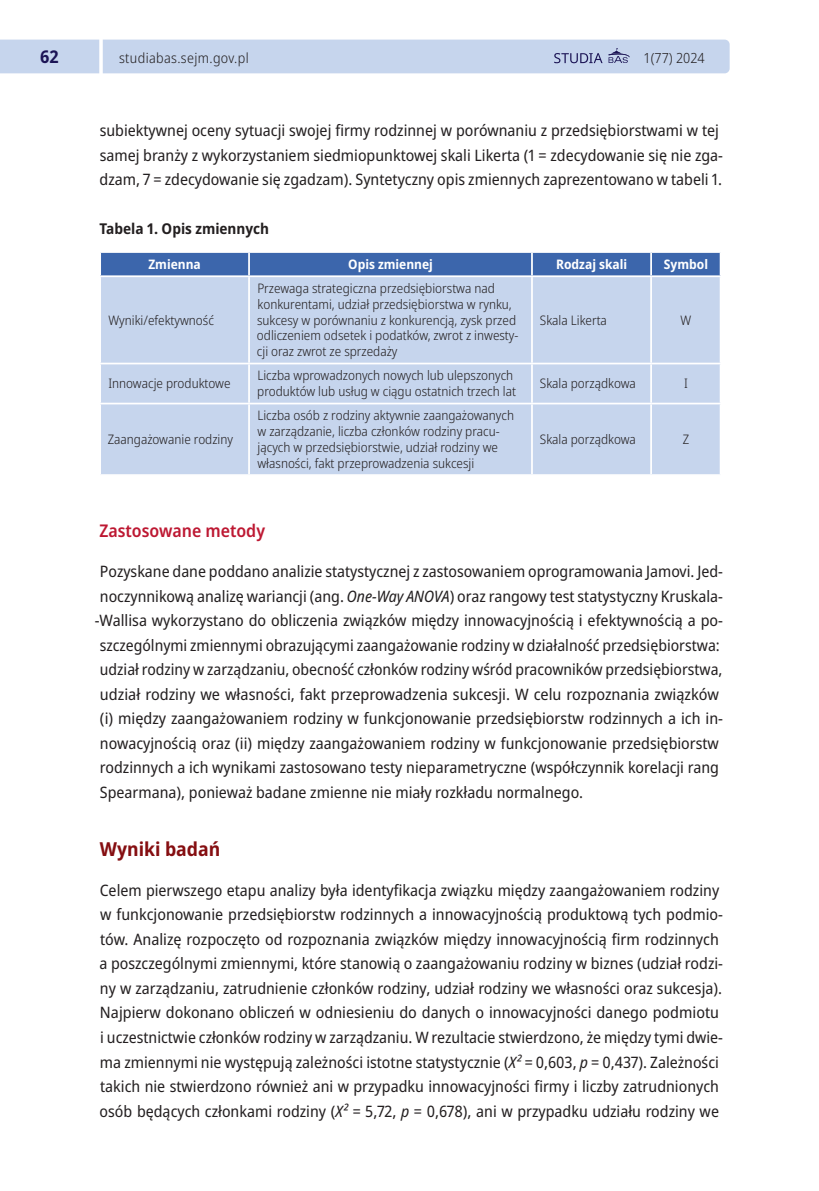
<style>
.page{position:relative;width:819px;height:1191px;background:#fff}
.page>*{position:absolute;margin:0;border:0;box-sizing:border-box;transform-origin:0 0}
.t1{font:700 semi-condensed 19.25px "Noto Sans";color:#850e11}
.t2{font:600 semi-condensed 17.5px "Noto Sans";color:#bd1832}
.t3{font:700 semi-condensed 17.5px "Noto Sans";color:#1b1455}
.t4{font:semi-condensed 15.75px/24.5px "Noto Sans";color:#231f20}
.t5{font:700 semi-condensed 14.88px "Noto Sans";color:#231f20}
.t6{font:300 semi-condensed 14px "Noto Sans";letter-spacing:.025em;color:#231f20}
.t7{font:300 semi-condensed 13.12px/15.8px "Noto Sans";color:#231f20}
.t8{font:700 semi-condensed 13.12px "Noto Sans";color:#fff}
.s1{font-style:italic}
</style>
<div class="page">
<div style="left:0;top:40px;width:729px;height:33px;background:#c6d5ed"></div>
<hr style="left:99px;top:0;width:4px;height:112px;background:#fff">
<div style="left:101px;top:253px;width:618px;height:22px;background:#3c66ac"></div>
<div style="left:101px;top:277px;width:618px;height:197px;background:#c6d5ed"></div>
<hr style="left:248px;top:253px;width:2px;height:22px;background:#fff">
<hr style="left:531px;top:253px;width:2px;height:22px;background:#fff">
<hr style="left:650px;top:253px;width:2px;height:22px;background:#fff">
<hr style="left:248px;top:277px;width:2px;height:86px;background:#fff">
<hr style="left:531px;top:277px;width:2px;height:86px;background:#fff">
<hr style="left:650px;top:277px;width:2px;height:86px;background:#fff">
<hr style="left:99px;top:363px;width:150px;height:1px;background:#fff">
<hr style="left:249px;top:363px;width:283px;height:1px;background:#fff">
<hr style="left:248px;top:364px;width:2px;height:39px;background:#fff">
<hr style="left:532px;top:363px;width:119px;height:1px;background:#fff">
<hr style="left:531px;top:364px;width:2px;height:39px;background:#fff">
<hr style="left:651px;top:363px;width:70px;height:1px;background:#fff">
<hr style="left:650px;top:364px;width:2px;height:39px;background:#fff">
<hr style="left:99px;top:403px;width:150px;height:1px;background:#fff">
<hr style="left:249px;top:403px;width:283px;height:1px;background:#fff">
<hr style="left:248px;top:404px;width:2px;height:70px;background:#fff">
<hr style="left:532px;top:403px;width:119px;height:1px;background:#fff">
<hr style="left:531px;top:404px;width:2px;height:70px;background:#fff">
<hr style="left:651px;top:403px;width:70px;height:1px;background:#fff">
<hr style="left:650px;top:404px;width:2px;height:70px;background:#fff">
<p class="t3" style="left:40px;top:44px;width:20px">62</p>
<p class="t6" style="left:119px;top:48px;width:131px">studiabas.sejm.gov.pl</p>
<p class="t6" style="left:643px;top:48px;width:63px">1(77) 2024</p>
<p class="t4" style="left:100px;top:119px;width:625px">subiektywnej oceny sytuacji swojej firmy rodzinnej w porównaniu z przedsiębiorstwami w tej samej branży z wykorzystaniem siedmiopunktowej skali Likerta (1 = zdecydowanie się nie zga&shy;dzam, 7 = zdecydowanie się zgadzam). Syntetyczny opis zmiennych zaprezentowano w tabeli 1.</p>
<p class="t5" style="left:99px;top:218px;width:171px">Tabela 1. Opis zmiennych</p>
<p class="t8" style="left:148px;top:255px;width:54px">Zmienna</p>
<p class="t8" style="left:348px;top:255px;width:86px">Opis zmiennej</p>
<p class="t8" style="left:556px;top:255px;width:72px">Rodzaj skali</p>
<p class="t8" style="left:663px;top:255px;width:46px">Symbol</p>
<p class="t7" style="left:108px;top:312px;width:107px">Wyniki/efektywność</p>
<p class="t7" style="left:257px;top:281px;width:263px">Przewaga strategiczna przedsiębiorstwa nad konkurentami, udział przedsiębiorstwa w rynku, sukcesy w porównaniu z konkurencją, zysk przed odliczeniem odsetek i podatków, zwrot z inwesty&shy;cji oraz zwrot ze sprzedaży</p>
<p class="t7" style="left:540px;top:312px;width:69px">Skala Likerta</p>
<p class="t7" style="left:680px;top:312px;width:12px">W</p>
<p class="t7" style="left:108px;top:376px;width:124px">Innowacje produktowe</p>
<p class="t7" style="left:257px;top:368px;width:260px">Liczba wprowadzonych nowych lub ulepszonych produktów lub usług w ciągu ostatnich trzech lat</p>
<p class="t7" style="left:540px;top:376px;width:97px">Skala porządkowa</p>
<p class="t7" style="left:684px;top:376px;width:5px">I</p>
<p class="t7" style="left:108px;top:432px;width:127px">Zaangażowanie rodziny</p>
<p class="t7" style="left:257px;top:408px;width:258px">Liczba osób z rodziny aktywnie zaangażowanych w zarządzanie, liczba członków rodziny pracu&shy;jących w przedsiębiorstwie, udział rodziny we własności, fakt przeprowadzenia sukcesji</p>
<p class="t7" style="left:540px;top:432px;width:97px">Skala porządkowa</p>
<p class="t7" style="left:682px;top:432px;width:8px">Z</p>
<p class="t2" style="left:99px;top:518px;width:167px">Zastosowane metody</p>
<p class="t4" style="left:100px;top:560px;width:624px">Pozyskane dane poddano analizie statystycznej z zastosowaniem oprogramowania Jamovi. Jed-</p>
<p class="t4" style="left:100px;top:584px;width:624px">noczynnikową analizę wariancji (ang. <span class="s1">One-Way ANOVA</span>) oraz rangowy test statystyczny Kruskala-</p>
<p class="t4" style="left:95px;top:609px;width:629px">-Wallisa wykorzystano do obliczenia związków między innowacyjnością i efektywnością a po-</p>
<p class="t4" style="left:100px;top:633px;width:621px">szczególnymi zmiennymi obrazującymi zaangażowanie rodziny w działalność przedsiębiorstwa:</p>
<p class="t4" style="left:100px;top:658px;width:624px">udział rodziny w zarządzaniu, obecność członków rodziny wśród pracowników przedsiębiorstwa,</p>
<p class="t4" style="left:100px;top:682px;width:620px">udział rodziny we własności, fakt przeprowadzenia sukcesji. W celu rozpoznania związków</p>
<p class="t4" style="left:100px;top:707px;width:624px">(i) między zaangażowaniem rodziny w funkcjonowanie przedsiębiorstw rodzinnych a ich in-</p>
<p class="t4" style="left:100px;top:731px;width:620px">nowacyjnością oraz (ii) między zaangażowaniem rodziny w funkcjonowanie przedsiębiorstw</p>
<p class="t4" style="left:100px;top:756px;width:620px">rodzinnych a ich wynikami zastosowano testy nieparametryczne (współczynnik korelacji rang</p>
<p class="t4" style="left:100px;top:780px;width:485px">Spearmana), ponieważ badane zmienne nie miały rozkładu normalnego.</p>
<p class="t1" style="left:100px;top:835px;width:122px">Wyniki badań</p>
<p class="t4" style="left:99px;top:878px;width:625px">Celem pierwszego etapu analizy była identyfikacja związku między zaangażowaniem rodziny w funkcjonowanie przedsiębiorstw rodzinnych a innowacyjnością produktową tych podmio&shy;tów. Analizę rozpoczęto od rozpoznania związków między innowacyjnością firm rodzinnych a poszczególnymi zmiennymi, które stanowią o zaangażowaniu rodziny w biznes (udział rodzi&shy;ny w zarządzaniu, zatrudnienie członków rodziny, udział rodziny we własności oraz sukcesja).<br>Najpierw dokonano obliczeń w odniesieniu do danych o innowacyjności danego podmiotu i uczestnictwie członków rodziny w zarządzaniu. W rezultacie stwierdzono, że między tymi dwie&shy;ma zmiennymi nie występują zależności istotne statystycznie (<span class="s1">X2 =</span> 0,603, <span class="s1">p</span> = 0,437). Zależności takich nie stwierdzono również ani w przypadku innowacyjności firmy i liczby zatrudnionych osób będących członkami rodziny (<span class="s1">X2 =</span> 5,72, <span class="s1">p</span> = 0,678), ani w przypadku udziału rodziny we</p>
</div>
